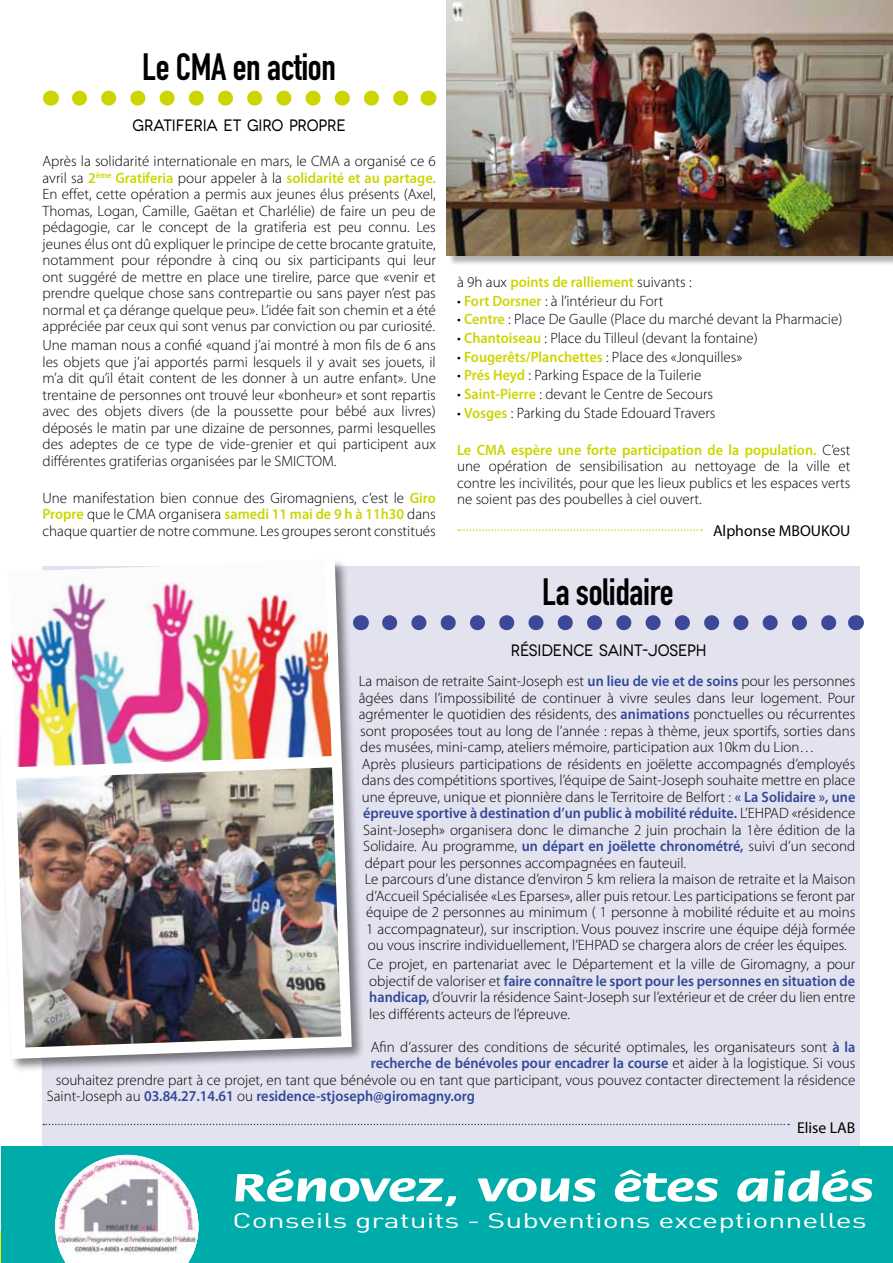
<style>
.page{position:relative;width:893px;height:1263px;background:#fff}
.page>*{position:absolute;margin:0;border:0;box-sizing:border-box;transform-origin:0 0}
.t1{font:700 42px "Flora";color:#fff;scale:1.44 1}
.t2{font:37.5px "DIN Engschrift";letter-spacing:-.01em;color:#000}
.t3{font:21px "DIN";color:#fff;scale:1.44 1}
.t4{font:16.5px "Novecentowide";letter-spacing:-.01em;color:#000;scale:.89 1}
.t5{font:15.75px "Myriad Pro";color:#000}
.t6{font:300 15px/16.5px "Myriad Pro";color:#000;text-align:justify}
.t7{font:600 15px "Myriad Pro";color:#344898;scale:.95 1}
.t8{font:600 15px "Myriad Pro";color:#cdd500;scale:.95 1}
.s1{font-weight:600;color:#cdd500}
.s2{font-weight:300;color:#000}
.s3{font-weight:600;color:#344898}
</style>
<div class="page">
<div style="left:43px;top:567px;width:817px;height:611px;background:#e2e3ef"></div>
<div style="left:1px;top:1146px;width:892px;height:117px;background:#00aca9"></div>
<svg style="left:61px;top:1255px;width:132px;height:8px"></svg>
<img style="left:55px;top:1155px;width:143px;height:100px">
<svg style="left:79px;top:91px;width:330px;height:15px"></svg>
<svg style="left:50px;top:91px;width:1px;height:15px"></svg>
<svg style="left:428px;top:91px;width:1px;height:15px"></svg>
<svg style="left:458px;top:529px;width:244px;height:2px"></svg>
<div style="left:448px;top:0;width:445px;height:266px;background:#000;opacity:.3"></div>
<img style="left:446px;top:0;width:447px;height:255px">
<svg style="left:390px;top:615px;width:447px;height:15px"></svg>
<svg style="left:855px;top:615px;width:1px;height:15px"></svg>
<div style="left:0;top:559px;width:365px;height:514px;background:#000;opacity:.5"></div>
<svg style="left:0;top:560px;width:352px;height:499px;fill:#fff"></svg>
<img style="left:16px;top:767px;width:325px;height:280px">
<img style="left:9px;top:561px;width:323px;height:206px">
<svg style="left:43px;top:1124px;width:746px;height:1px"></svg>
<h2 class="t2" style="left:142px;top:45px;width:195px">Le CMA en action</h2>
<p class="t4" style="left:133px;top:116px;width:241px">GRATIFERIA ET GIRO PROPRE</p>
<p class="t6" style="left:43px;top:153px;width:395px">Après la solidarité internationale en mars, le CMA a organisé ce 6 avril sa <span class="s1">2</span><sup>ème</sup> <span class="s1">Gratiferia</span> pour appeler à la <span class="s1">solidarité et au partage.<br></span>En effet, cette opération a permis aux jeunes élus présents (Axel, Thomas, Logan, Camille, Gaëtan et Charlélie) de faire un peu de pédagogie, car le concept de la gratiferia est peu connu. Les jeunes élus ont dû expliquer le principe de cette brocante gratuite, notamment pour répondre à cinq ou six participants qui leur ont suggéré de mettre en place une tirelire, parce que «venir et prendre quelque chose sans contrepartie ou sans payer n’est pas normal et ça dérange quelque peu». L’idée fait son chemin et a été appréciée par ceux qui sont venus par conviction ou par curiosité.</p>
<p class="t6" style="left:43px;top:337px;width:395px">Une maman nous a confié «quand j’ai montré à mon fils de 6 ans les objets que j’ai apportés parmi lesquels il y avait ses jouets, il m’a dit qu’il était content de les donner à un autre enfant». Une trentaine de personnes ont trouvé leur «bonheur» et sont repartis avec des objets divers (de la poussette pour bébé aux livres) déposés le matin par une dizaine de personnes, parmi lesquelles des adeptes de ce type de vide-grenier et qui participent aux différentes gratiferias organisées par le SMICTOM.</p>
<p class="t6" style="left:43px;top:489px;width:395px">Une manifestation bien connue des Giromagniens, c’est le <span class="s1">Giro Propre</span> que le CMA organisera <span class="s1">samedi 11 mai de 9 h à 11h30</span> dans chaque quartier de notre commune. Les groupes seront constitués</p>
<p class="t8" style="left:457px;top:273px;width:248px"><span class="s2">à 9h aux</span> points de ralliement <span class="s2">suivants :</span></p>
<p class="t6" style="left:457px;top:292px;width:208px">• <span class="s1">Fort Dorsner</span> : à l’intérieur du Fort</p>
<p class="t6" style="left:457px;top:311px;width:387px">• <span class="s1">Centre</span> : Place De Gaulle (Place du marché devant la Pharmacie)</p>
<p class="t6" style="left:457px;top:330px;width:302px">• <span class="s1">Chantoiseau</span> : Place du Tilleul (devant la fontaine)</p>
<p class="t6" style="left:457px;top:348px;width:287px">• <span class="s1">Fougerêts/Planchettes</span> : Place des «Jonquilles»</p>
<p class="t6" style="left:457px;top:367px;width:246px">• <span class="s1">Prés Heyd</span> : Parking Espace de la Tuilerie</p>
<p class="t6" style="left:457px;top:385px;width:257px">• <span class="s1">Saint-Pierre</span> : devant le Centre de Secours</p>
<p class="t6" style="left:457px;top:404px;width:260px">• <span class="s1">Vosges</span> : Parking du Stade Edouard Travers</p>
<p class="t6" style="left:457px;top:441px;width:395px"><span class="s1">Le CMA espère une forte participation de la population.</span> C’est une opération de sensibilisation au nettoyage de la ville et contre les incivilités, pour que les lieux publics et les espaces verts ne soient pas des poubelles à ciel ouvert.</p>
<p class="t5" style="left:713px;top:521px;width:139px">Alphonse MBOUKOU</p>
<h2 class="t2" style="left:542px;top:570px;width:133px">La solidaire</h2>
<p class="t4" style="left:511px;top:640px;width:221px">RÉSIDENCE SAINT-JOSEPH</p>
<p class="t6" style="left:359px;top:673px;width:498px">La maison de retraite Saint-Joseph est <span class="s3">un lieu de vie et de soins</span> pour les personnes</p>
<p class="t6" style="left:359px;top:689px;width:498px">âgées dans l’impossibilité de continuer à vivre seules dans leur logement. Pour</p>
<p class="t6" style="left:359px;top:706px;width:498px">agrémenter le quotidien des résidents, des <span class="s3">animations</span> ponctuelles ou récurrentes</p>
<p class="t6" style="left:360px;top:722px;width:497px">sont proposées tout au long de l’année : repas à thème, jeux sportifs, sorties dans</p>
<p class="t6" style="left:360px;top:739px;width:456px">des musées, mini-camp, ateliers mémoire, participation aux 10km du Lion…</p>
<p class="t6" style="left:362px;top:755px;width:495px">Après plusieurs participations de résidents en joëlette accompagnés d’employés</p>
<p class="t6" style="left:362px;top:772px;width:495px">dans des compétitions sportives, l’équipe de Saint-Joseph souhaite mettre en place</p>
<p class="t6" style="left:362px;top:788px;width:495px">une épreuve, unique et pionnière dans le Territoire de Belfort : <span class="s3">« La Solidaire », une</span></p>
<p class="t7" style="left:363px;top:804px;width:519px">épreuve sportive à destination d’un public à mobilité réduite. <span class="s2">L’EHPAD «résidence</span></p>
<p class="t6" style="left:363px;top:821px;width:493px">Saint-Joseph» organisera donc le dimanche 2 juin prochain la 1ère édition de la</p>
<p class="t6" style="left:363px;top:838px;width:494px">Solidaire. Au programme, <span class="s3">un départ en joëlette chronométré,</span> suivi d’un second</p>
<p class="t6" style="left:365px;top:854px;width:323px">départ pour les personnes accompagnées en fauteuil.</p>
<p class="t6" style="left:365px;top:871px;width:492px">Le parcours d’une distance d’environ 5 km reliera la maison de retraite et la Maison</p>
<p class="t6" style="left:366px;top:887px;width:490px">d’Accueil Spécialisée «Les Eparses», aller puis retour. Les participations se feront par</p>
<p class="t6" style="left:366px;top:904px;width:491px">équipe de 2 personnes au minimum ( 1 personne à mobilité réduite et au moins</p>
<p class="t6" style="left:366px;top:920px;width:490px">1 accompagnateur), sur inscription. Vous pouvez inscrire une équipe déjà formée</p>
<p class="t6" style="left:368px;top:937px;width:480px">ou vous inscrire individuellement, l’EHPAD se chargera alors de créer les équipes.</p>
<p class="t6" style="left:368px;top:955px;width:489px">Ce projet, en partenariat avec le Département et la ville de Giromagny, a pour objectif de valoriser et <span class="s3">faire connaître le sport pour les personnes en situation de handicap,</span> d’ouvrir la résidence Saint-Joseph sur l’extérieur et de créer du lien entre les différents acteurs de l’épreuve.</p>
<p class="t6" style="left:371px;top:1038px;width:486px">Afin d’assurer des conditions de sécurité optimales, les organisateurs sont <span class="s3">à la</span></p>
<p class="t7" style="left:371px;top:1053px;width:511px">recherche de bénévoles pour encadrer la course <span class="s2">et aider à la logistique. Si vous</span></p>
<p class="t6" style="left:56px;top:1071px;width:801px">souhaitez prendre part à ce projet, en tant que bénévole ou en tant que participant, vous pouvez contacter directement la résidence</p>
<p class="t7" style="left:47px;top:1086px;width:452px"><span class="s2">Saint-Joseph au</span> 03.84.27.14.61 <span class="s2">ou</span> residence-stjoseph@giromagny.org</p>
<p class="t5" style="left:797px;top:1117px;width:60px">Elise LAB</p>
<h1 class="t1" style="left:232px;top:1165px;width:447px">Rénovez, vous êtes aidés</h1>
<h3 class="t3" style="left:232px;top:1208px;width:442px">Conseils gratuits - Subventions exceptionnelles</h3>
</div>
